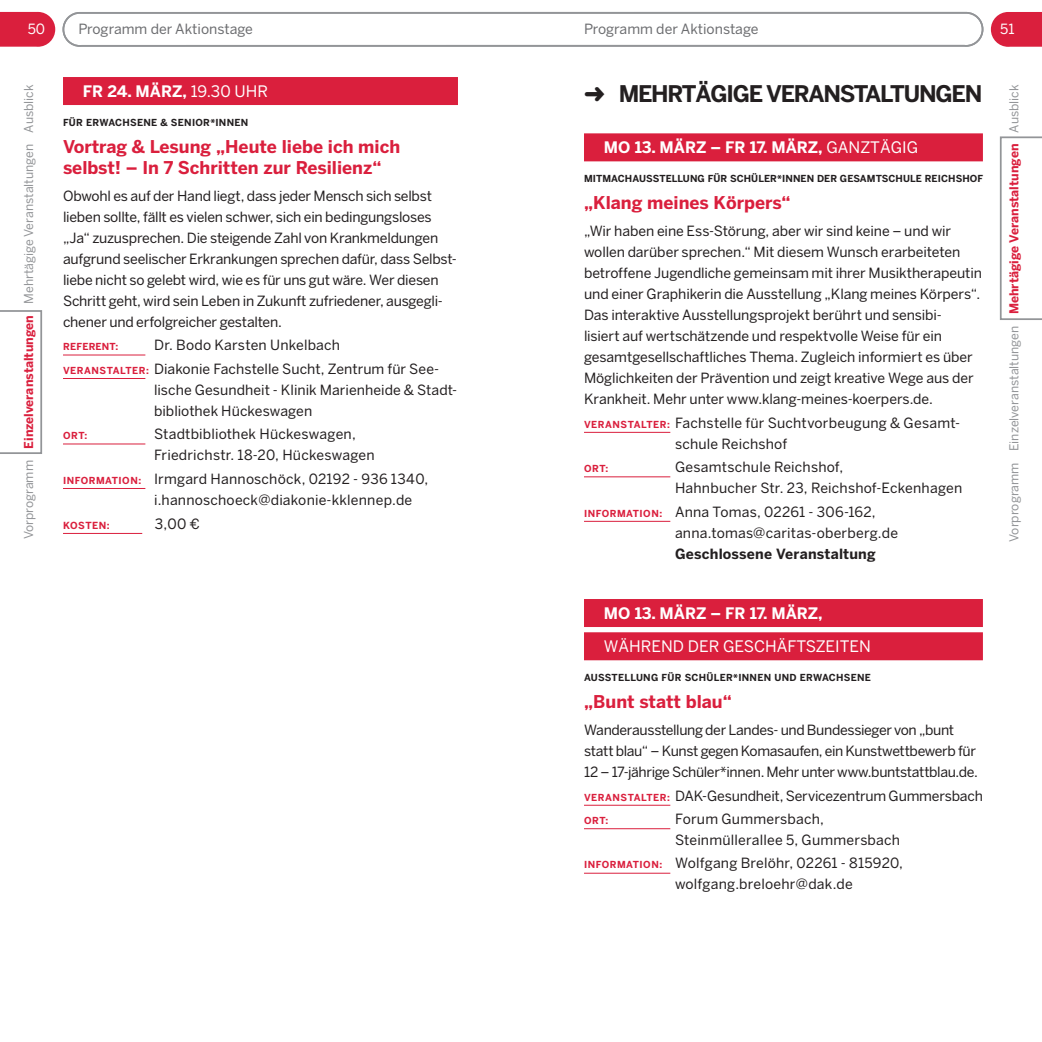
<style>
.page{position:relative;width:1042px;height:1042px;background:#fff}
.page>*{position:absolute;margin:0;border:0;box-sizing:border-box;transform-origin:0 0}
.t1{font:700 22.75px "Benton Sans";letter-spacing:-.055em;color:#231f20}
.t2{font:700 17.5px/21px "Benton Sans";color:#da1f3d}
.t3{font:700 15.75px "Benton Sans";color:#fff}
.t4{font:15.75px "Benton Sans";color:#fff}
.t5{font:14.17px "Benton Sans";color:#231f20}
.t6{font:14px/21px "Benton Sans";letter-spacing:-.01em;color:#231f20}
.t7{font:14px/21px "Benton Sans";letter-spacing:.015em;color:#231f20}
.t8{font:14px/21px "Benton Sans";letter-spacing:.01em;color:#231f20}
.t9{font:14px "Benton Sans";color:#6c6d70}
.t10{font:700 14px "Benton Sans";letter-spacing:.015em;color:#231f20}
.t11{font:14px "Benton Sans";color:#fff}
.t12{font:12.25px "Benton Sans";color:#939598}
.t13{font:700 9.8px "Benton Sans";color:#da1f3d}
.t14{font:700 9.62px "Benton Sans";letter-spacing:.03em;color:#231f20}
.t15{font:700 9.62px "Benton Sans";letter-spacing:.05em;color:#da1f3d}
.t16{font:700 9.62px "Benton Sans";letter-spacing:.16em;color:#231f20}
.s1{font-weight:700;color:#da1f3d}
.s2{font-weight:400}
.s3{font-weight:700;font-size:9.62px;color:#da1f3d}
.s4{font-size:14px}
</style>
<div class="page">
<svg style="left:0;top:12px;width:55px;height:35px;background:#dc2f4a"></svg>
<svg style="left:62px;top:13px;width:922px;height:34px"></svg>
<svg style="left:991px;top:12px;width:51px;height:35px;background:#dc304c"></svg>
<svg style="left:1000px;top:136px;width:42px;height:184px"></svg>
<svg style="left:0;top:310px;width:42px;height:144px"></svg>
<div style="left:63px;top:77px;width:395px;height:28px;background:#da1f3d"></div>
<hr style="left:63px;top:355px;width:82px;height:1px;background:#da1f3d">
<hr style="left:63px;top:378px;width:82px;height:1px;background:#da1f3d">
<hr style="left:63px;top:444px;width:82px;height:1px;background:#da1f3d">
<hr style="left:63px;top:488px;width:82px;height:1px;background:#da1f3d">
<hr style="left:63px;top:533px;width:79px;height:1px;background:#da1f3d">
<div style="left:584px;top:133px;width:399px;height:28px;background:#da1f3d"></div>
<hr style="left:584px;top:432px;width:86px;height:1px;background:#da1f3d">
<hr style="left:584px;top:476px;width:86px;height:1px;background:#da1f3d">
<hr style="left:584px;top:521px;width:86px;height:1px;background:#da1f3d">
<div style="left:584px;top:599px;width:399px;height:28px;background:#da1f3d"></div>
<div style="left:584px;top:632px;width:399px;height:28px;background:#da1f3d"></div>
<hr style="left:584px;top:805px;width:86px;height:1px;background:#da1f3d">
<hr style="left:584px;top:828px;width:86px;height:1px;background:#da1f3d">
<hr style="left:584px;top:873px;width:86px;height:1px;background:#da1f3d">
<p class="t11" style="left:28px;top:21px;width:19px">50</p>
<p class="t11" style="left:1000px;top:21px;width:16px">51</p>
<p class="t9" style="left:78px;top:21px;width:176px">Programm der Aktionstage</p>
<p class="t9" style="left:584px;top:21px;width:176px">Programm der Aktionstage</p>
<p class="t12" style="left:22px;top:539px;width:456px;rotate:-90deg">Vorprogramm <span class="s1">EINZELVERANSTALTUNGEN</span> Mehrtägige Veranstaltungen Ausblick</p>
<p class="t3" style="left:83px;top:82px;width:187px">FR 24. MÄRZ, <span class="s2">19.30 UHR</span></p>
<p class="t14" style="left:63px;top:116px;width:187px">FÜR ERWACHSENE &amp; SENIOR*INNEN</p>
<p class="t2" style="left:63px;top:136px;width:339px">VORTRAG &amp; LESUNG „HEUTE LIEBE ICH MICH<br>SELBST! – I N 7 SCHRITTEN ZUR RESILIENZ“</p>
<p class="t6" style="left:63px;top:185px;width:395px">Obwohl es auf der Hand liegt, dass jeder Mensch sich selbst lieben sollte, fällt es vielen schwer, sich ein bedingungsloses „Ja“ zuzusprechen. Die steigende Zahl von Krankmeldungen aufgrund seelischer Erkrankungen sprechen dafür, dass Selbst&shy;liebe nicht so gelebt wird, wie es für uns gut wäre. Wer diesen Schritt geht, wird sein Leben in Zukunft zufriedener, ausgegli&shy;chener und erfolgreicher gestalten.</p>
<p class="t15" style="left:63px;top:341px;width:57px">REFERENT:</p>
<p class="t7" style="left:154px;top:334px;width:188px">Dr. Bodo Karsten Unkelbach</p>
<p class="t15" style="left:63px;top:364px;width:37px">VERANST</p>
<p class="t15" style="left:113px;top:364px;width:21px">ALTER</p>
<p class="t6" style="left:154px;top:358px;width:305px;text-indent:-8px"><span class="s3">:</span> Diakonie Fachstelle Sucht, Zentrum für See&shy;lische Gesundheit - Klinik Marienheide &amp; Stadt&shy;bibliothek Hückeswagen</p>
<p class="t15" style="left:63px;top:430px;width:8px">ORT</p>
<p class="t15" style="left:84px;top:430px;width:4px">:</p>
<p class="t8" style="left:154px;top:423px;width:222px">Stadtbibliothek Hückeswagen,<br>Friedrichstr. 18-20, Hückeswagen</p>
<p class="t15" style="left:63px;top:474px;width:8px">INFOR</p>
<p class="t15" style="left:96px;top:474px;width:24px">MATION</p>
<p class="t7" style="left:138px;top:468px;width:291px;text-align:center"><span class="s3">:</span> Irmgard Hannoschöck, 02192 - 936 1340, i.hannoschoeck@diakonie-kklennep.de</p>
<p class="t13" style="left:63px;top:519px;width:8px">KOSTEN</p>
<p class="t13" style="left:107px;top:519px;width:4px">:</p>
<p class="t5" style="left:155px;top:515px;width:46px">3,00 <span class="s4">€</span></p>
<h1 class="t1" style="left:584px;top:81px;width:98px">➜ MEHRTÄGIGE</h1>
<h1 class="t1" style="left:766px;top:81px;width:141px">VERANSTALTUNGEN</h1>
<p class="t3" style="left:604px;top:138px;width:234px">MO 13. MÄRZ – FR 17. MÄRZ, <span class="s2">ganztägig</span></p>
<p class="t14" style="left:584px;top:173px;width:168px">MITMACHAUSSTELLUNG FÜR SCHÜL</p>
<p class="t16" style="left:764px;top:173px;width:221px">ER*INNEN DER GESAMTSCHULE REICHSHOF</p>
<p class="t2" style="left:584px;top:192px;width:208px">„KLANG MEINES KÖRPERS“</p>
<p class="t6" style="left:584px;top:220px;width:399px">„Wir haben eine Ess-Störung, aber wir sind keine – und wir wollen darüber sprechen.“ Mit diesem Wunsch erarbeiteten betroffene Jugendliche gemeinsam mit ihrer Musiktherapeutin und einer Graphikerin die Ausstellung „Klang meines Körpers“.<br>Das interaktive Ausstellungsprojekt berührt und sensibi-<br>lisiert auf wertschätzende und respektvolle Weise für ein gesamtgesellschaftliches Thema. Zugleich informiert es über Möglichkeiten der Prävention und zeigt kreative Wege aus der Krankheit. Mehr unter www.klang-meines-koerpers.de.</p>
<p class="t15" style="left:584px;top:418px;width:37px">VERANST</p>
<p class="t15" style="left:634px;top:418px;width:21px">ALTER</p>
<p class="t8" style="left:675px;top:412px;width:287px;text-indent:-8px"><span class="s3">:</span> Fachstelle für Suchtvorbeugung &amp; Gesamt&shy;schule Reichshof</p>
<p class="t15" style="left:584px;top:463px;width:8px">ORT</p>
<p class="t15" style="left:605px;top:463px;width:4px">:</p>
<p class="t8" style="left:675px;top:456px;width:289px">Gesamtschule Reichshof,<br>Hahnbucher Str. 23, Reichshof-Eckenhagen</p>
<p class="t15" style="left:584px;top:507px;width:8px">INFOR</p>
<p class="t15" style="left:617px;top:507px;width:24px">MATION</p>
<p class="t7" style="left:675px;top:501px;width:224px;text-indent:-16px"><span class="s3">:</span> Anna Tomas, 02261 - 306-162, anna.tomas@caritas-oberberg.de</p>
<p class="t10" style="left:675px;top:545px;width:202px">GESCHLOSSENE VERANSTALTUNG</p>
<p class="t3" style="left:604px;top:604px;width:220px">MO 13. MÄRZ – FR 17. MÄRZ,</p>
<p class="t4" style="left:604px;top:637px;width:13px">während</p>
<p class="t4" style="left:688px;top:637px;width:11px">der</p>
<p class="t4" style="left:723px;top:637px;width:23px">Geschäftszeiten</p>
<p class="t14" style="left:584px;top:672px;width:123px">AUSSTELLUNG FÜR SCHÜL</p>
<p class="t14" style="left:720px;top:672px;width:153px">ER*INNEN UND ERWACHSENE</p>
<p class="t2" style="left:584px;top:691px;width:149px">„BUNT STATT BLAU“</p>
<p class="t6" style="left:584px;top:719px;width:395px">Wanderausstellung der Landes- und Bundessieger von „bunt statt blau“ – Kunst gegen Komasaufen, ein Kunstwettbewerb für<br>12 – 17-jährige Schüler*innen. Mehr unter www.buntstattblau.de.</p>
<p class="t15" style="left:584px;top:791px;width:37px">VERANST</p>
<p class="t15" style="left:634px;top:791px;width:21px">ALTER</p>
<p class="t6" style="left:667px;top:785px;width:317px"><span class="s3">:</span> DAK-Gesundheit, Servicezentrum Gummersbach</p>
<p class="t15" style="left:584px;top:815px;width:8px">ORT</p>
<p class="t15" style="left:605px;top:815px;width:4px">:</p>
<p class="t7" style="left:675px;top:808px;width:226px">Forum Gummersbach,<br>Steinmüllerallee 5, Gummersbach</p>
<p class="t15" style="left:584px;top:859px;width:8px">INFOR</p>
<p class="t15" style="left:617px;top:859px;width:24px">MATION</p>
<p class="t7" style="left:675px;top:852px;width:230px;text-indent:-16px"><span class="s3">:</span> Wolfgang Brelöhr, 02261 - 815920, wolfgang.breloehr@dak.de</p>
<p class="t12" style="left:1006px;top:541px;width:459px;rotate:-90deg">Vorprogramm Einzelveranstaltungen <span class="s1">MEHRTÄGIGE VERANSTALTUNGEN</span> Ausblick</p>
</div>
